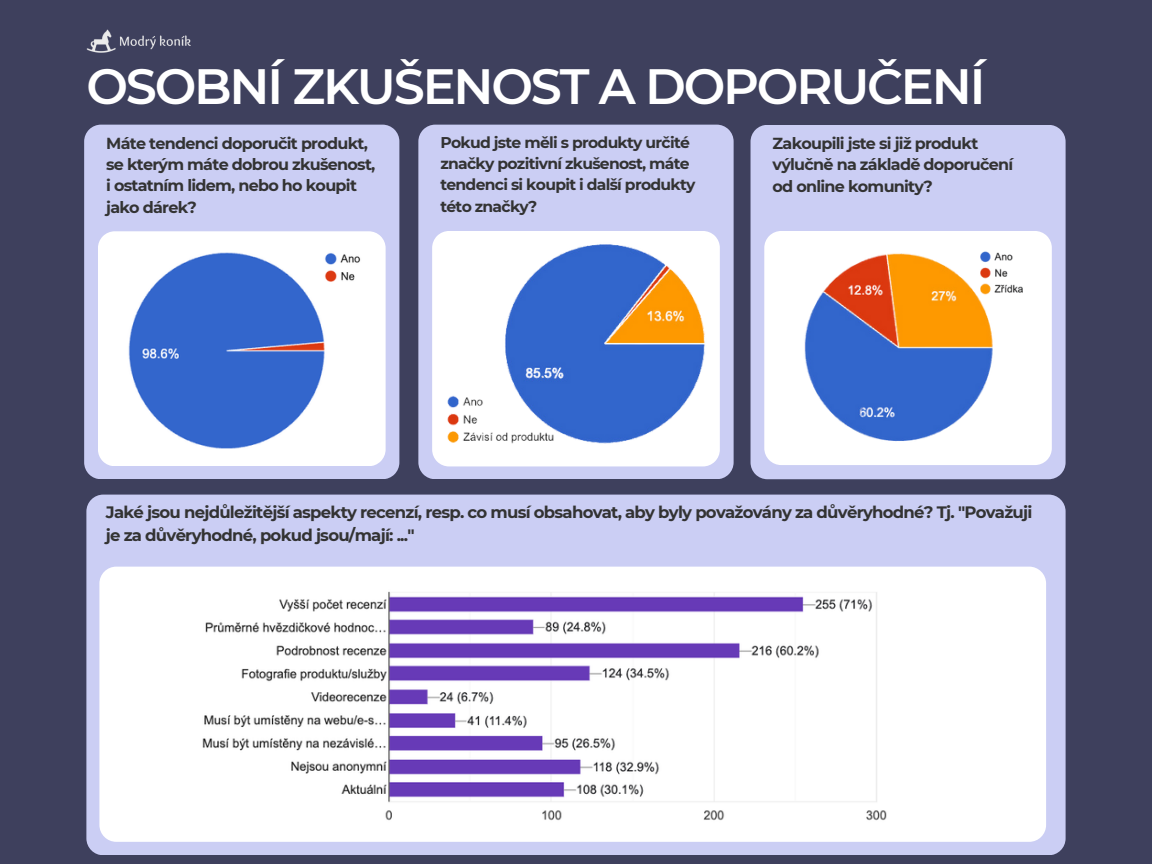
<style>
.page{position:relative;width:1152px;height:864px;background:#3e405d}
.page>*{position:absolute;margin:0;border:0;box-sizing:border-box;transform-origin:0 0}
.t1{font:600 49.5px "Montserrat";letter-spacing:-.045em;color:#fff}
.t2{font:700 16.5px/22.5px "Montserrat";letter-spacing:-.045em;color:#333}
.t3{font:700 15.9px/21.3px "Montserrat";letter-spacing:-.045em;color:#333}
.t4{font:700 15.6px/21.3px "Montserrat";letter-spacing:-.045em;color:#333}
</style>
<div class="page">
<img style="left:86px;top:29px;width:105px;height:24px">
<div style="left:86px;top:495px;width:980px;height:360px;background:#cbcef4;border-radius:17px"></div>
<div style="left:99px;top:567px;width:947px;height:275px;background:#fff;border-radius:17px"></div>
<div style="left:751px;top:125px;width:315px;height:354px;background:#cbcef4"></div>
<div style="left:764px;top:231px;width:287px;height:234px;background:#fff"></div>
<div style="left:418px;top:125px;width:316px;height:354px;background:#cbcef4"></div>
<div style="left:432px;top:231px;width:288px;height:235px;background:#fff"></div>
<div style="left:84px;top:125px;width:315px;height:354px;background:#cbcef4"></div>
<div style="left:98px;top:231px;width:287px;height:235px;background:#fff"></div>
<img style="left:121px;top:253px;width:242px;height:209px">
<img style="left:309px;top:238px;width:63px;height:59px">
<img style="left:490px;top:232px;width:223px;height:215px">
<img style="left:440px;top:391px;width:123px;height:58px">
<img style="left:202px;top:591px;width:685px;height:230px">
<img style="left:774px;top:224px;width:272px;height:230px">
<img style="left:966px;top:238px;width:80px;height:65px">
<p class="t1" style="left:86px;top:56px;width:901px">OSOBNÍ ZKUŠENOST A DOPORUČENÍ</p>
<p class="t3" style="left:773px;top:133px;width:242px">Zakoupili jste si již produkt výlučně na základě doporučení od online komunity?</p>
<p class="t4" style="left:440px;top:131px;width:257px">Pokud jste měli s produkty určité značky pozitivní zkušenost, máte tendenci si koupit i další produkty této značky?</p>
<p class="t3" style="left:106px;top:132px;width:271px">Máte tendenci doporučit produkt, se kterým máte dobrou zkušenost, i ostatním lidem, nebo ho koupit jako dárek?</p>
<h1 class="t2" style="left:106px;top:501px;width:928px">Jaké jsou nejdůležitější aspekty recenzí, resp. co musí obsahovat, aby byly považovány za důvěryhodné? Tj. "Považuji je za důvěryhodné, pokud jsou/mají: ..."</h1>
</div>
